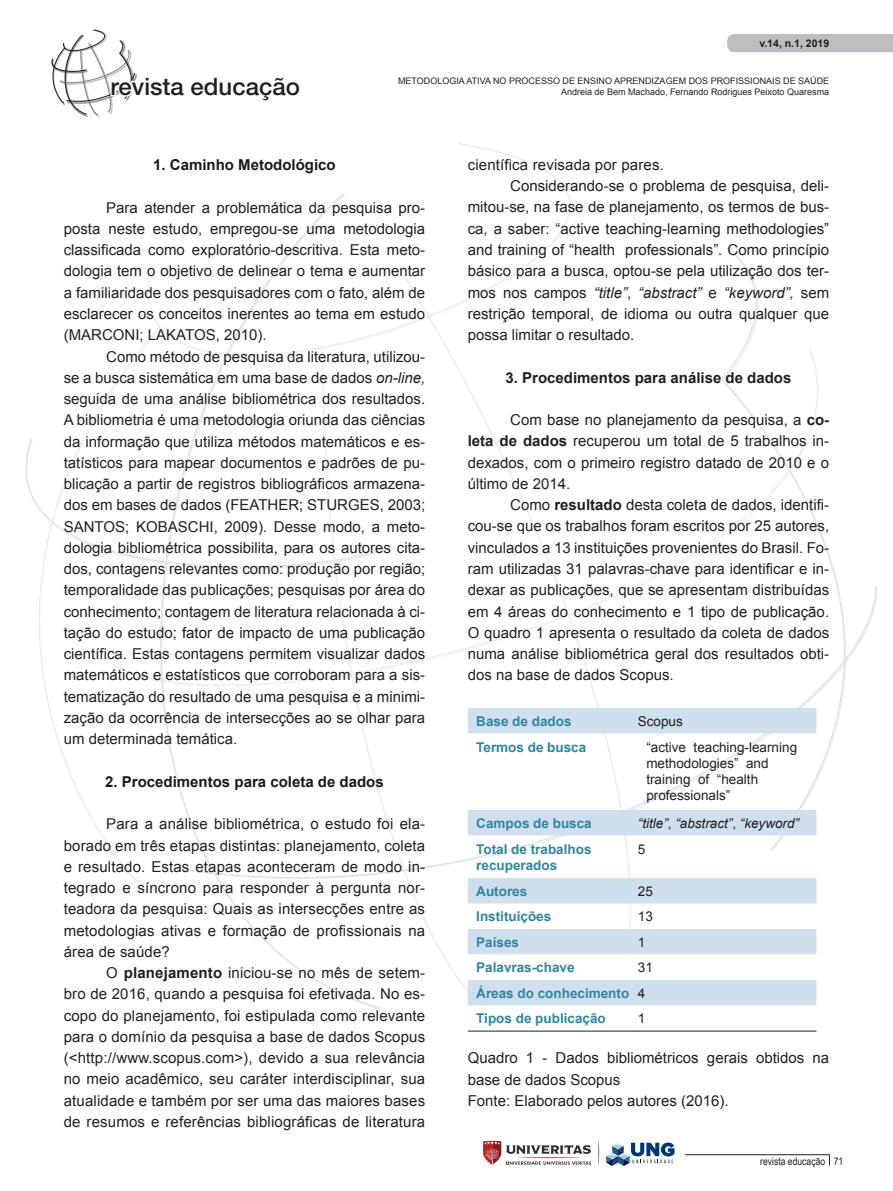
<style>
.page{position:relative;width:893px;height:1191px;background:#fff}
.page>*{position:absolute;margin:0;border:0;box-sizing:border-box;transform-origin:0 0}
.t1{font:500 24px "Helvetica Neue LT Std";color:#231f20}
.t2{font:15px/21.3px "Arial";color:#231f20;text-align:justify}
.t3{font:700 15px "Arial";color:#1a1a1c}
.t4{font:italic 15px "Arial";color:#231f20}
.t5{font:700 15px "Arial";color:#231f20}
.t6{font:700 13.5px/25.3px "Arial";color:#31869e}
.t7{font:13.5px/16.2px "Arial";color:#231f20}
.t8{font:italic 13.5px "Arial";color:#231f20}
.t9{font:10.5px "Arial Narrow";color:#231f20}
.t10{font:700 10.5px "Arial";color:#231f20}
.t11{font:9px/10.8px "Arial";color:#231f20;text-align:right}
.s1{font-style:italic}
.s2{font-weight:700}
.s3{font-style:normal}
.s4{font-weight:400;color:#231f20}
</style>
<div class="page">
<svg style="left:483px;top:1140px;width:108px;height:25px"></svg>
<svg style="left:606px;top:1142px;width:68px;height:24px"></svg>
<svg style="left:598px;top:1139px;width:1px;height:28px"></svg>
<hr style="left:685px;top:1154px;width:145px;height:1px;background:#231f20">
<svg style="left:51px;top:29px;width:86px;height:86px"></svg>
<div style="left:727px;top:34px;width:166px;height:18px;background:#bcbdc0"></div>
<img style="left:295px;top:194px;width:49px;height:51px">
<img style="left:259px;top:244px;width:37px;height:51px">
<img style="left:254px;top:295px;width:6px;height:8px">
<img style="left:203px;top:355px;width:28px;height:59px">
<img style="left:160px;top:410px;width:43px;height:419px">
<img style="left:216px;top:878px;width:31px;height:43px">
<img style="left:247px;top:920px;width:44px;height:44px">
<img style="left:291px;top:962px;width:89px;height:46px">
<img style="left:406px;top:278px;width:15px;height:25px">
<img style="left:322px;top:355px;width:52px;height:417px">
<img style="left:450px;top:355px;width:27px;height:50px">
<img style="left:477px;top:404px;width:52px;height:111px">
<img style="left:529px;top:514px;width:52px;height:139px">
<img style="left:581px;top:651px;width:19px;height:57px">
<img style="left:373px;top:771px;width:52px;height:150px">
<img style="left:425px;top:920px;width:43px;height:80px">
<img style="left:721px;top:248px;width:123px;height:587px">
<img style="left:458px;top:143px;width:111px;height:53px">
<img style="left:524px;top:196px;width:47px;height:71px">
<img style="left:131px;top:280px;width:48px;height:83px">
<img style="left:459px;top:266px;width:65px;height:38px">
<img style="left:179px;top:303px;width:280px;height:52px">
<img style="left:83px;top:362px;width:48px;height:76px">
<img style="left:39px;top:567px;width:42px;height:232px">
<img style="left:81px;top:797px;width:49px;height:77px">
<img style="left:130px;top:873px;width:21px;height:21px">
<img style="left:25px;top:438px;width:354px;height:129px">
<img style="left:823px;top:586px;width:53px;height:100px">
<img style="left:766px;top:684px;width:57px;height:48px">
<img style="left:179px;top:829px;width:246px;height:49px">
<img style="left:403px;top:811px;width:65px;height:60px">
<img style="left:773px;top:348px;width:50px;height:143px">
<img style="left:722px;top:489px;width:51px;height:46px">
<img style="left:671px;top:534px;width:52px;height:33px">
<img style="left:621px;top:567px;width:50px;height:26px">
<img style="left:529px;top:592px;width:92px;height:45px">
<img style="left:113px;top:637px;width:261px;height:48px">
<img style="left:351px;top:614px;width:218px;height:60px">
<svg style="left:468px;top:708px;width:348px;height:246px"></svg>
<svg style="left:468px;top:954px;width:348px;height:52px"></svg>
<hr style="left:468px;top:1030px;width:170px;height:1px;background:#231f20">
<hr style="left:638px;top:1030px;width:178px;height:1px;background:#231f20">
<h1 class="t1" style="left:111px;top:72px;width:191px">revista educação</h1>
<p class="t10" style="left:759px;top:36px;width:71px">v.14, n.1, 2019</p>
<p class="t11" style="left:398px;top:76px;width:433px">METODOLOGIA ATIVA NO PROCESSO DE ENSINO APRENDIZAGEM DOS PROFISSIONAIS DE SAÚDE<br>Andreia de Bem Machado, Fernando Rodrigues Peixoto Quaresma</p>
<p class="t3" style="left:153px;top:155px;width:184px">1. Caminho Metodológico</p>
<p class="t2" style="left:64px;top:197px;width:363px;text-indent:43px">Para atender a problemática da pesquisa pro&shy;posta neste estudo, empregou-se uma metodologia classificada como exploratório-descritiva. Esta meto&shy;dologia tem o objetivo de delinear o tema e aumentar a familiaridade dos pesquisadores com o fato, além de esclarecer os conceitos inerentes ao tema em estudo (MARCONI; LAKATOS, 2010).</p>
<p class="t2" style="left:64px;top:346px;width:363px;text-indent:43px">Como método de pesquisa da literatura, utilizou&shy;se a busca sistemática em uma base de dados <span class="s1">on-line, </span>seguida de uma análise bibliométrica dos resultados.<br>A bibliometria é uma metodologia oriunda das ciências da informação que utiliza métodos matemáticos e es&shy;tatísticos para mapear documentos e padrões de pu&shy;blicação a partir de registros bibliográficos armazena&shy;dos em bases de dados (FEATHER; STURGES, 2003; SANTOS; KOBASCHI, 2009). Desse modo, a meto&shy;dologia bibliométrica possibilita, para os autores cita&shy;dos, contagens relevantes como: produção por região; temporalidade das publicações; pesquisas por área do conhecimento; contagem de literatura relacionada à ci&shy;tação do estudo; fator de impacto de uma publicação científica. Estas contagens permitem visualizar dados matemáticos e estatísticos que corroboram para a sis&shy;tematização do resultado de uma pesquisa e a minimi&shy;zação da ocorrência de intersecções ao se olhar para um determinada temática.</p>
<p class="t3" style="left:105px;top:771px;width:280px">2. Procedimentos para coleta de dados</p>
<p class="t2" style="left:64px;top:813px;width:363px;text-indent:43px">Para a análise bibliométrica, o estudo foi ela&shy;borado em três etapas distintas: planejamento, coleta e resultado. Estas etapas aconteceram de modo in&shy;tegrado e síncrono para responder à pergunta nor&shy;teadora da pesquisa: Quais as intersecções entre as metodologias ativas e formação de profissionais na área de saúde?</p>
<p class="t2" style="left:64px;top:962px;width:363px;text-indent:43px">O <span class="s2">planejamento</span> iniciou-se no mês de setem&shy;bro de 2016, quando a pesquisa foi efetivada. No es&shy;copo do planejamento, foi estipulada como relevante para o domínio da pesquisa a base de dados Scopus (&lt;http://www.scopus.com&gt;), devido a sua relevância no meio acadêmico, seu caráter interdis ciplinar, sua atualidade e também por ser uma das maiores bases de resumos e refe rências bibliográficas de literatura</p>
<p class="t2" style="left:468px;top:154px;width:198px">científica revisada por pares.</p>
<p class="t2" style="left:510px;top:175px;width:320px">Considerando-se o problema de pesquisa, deli-</p>
<p class="t2" style="left:468px;top:197px;width:363px">mitou-se, na fase de planejamento, os termos de bus-</p>
<p class="t2" style="left:468px;top:218px;width:363px">ca, a saber: “active teaching-learning methodologies”</p>
<p class="t2" style="left:468px;top:239px;width:363px">and training of “health professionals”<span class="s1">.</span> Como princípio</p>
<p class="t2" style="left:468px;top:260px;width:363px">básico para a busca, optou-se pela utilização dos ter-</p>
<p class="t4" style="left:468px;top:282px;width:363px"><span class="s3">mos nos campos</span> “title”<span class="s3">,</span> “abstract” <span class="s3">e</span> “keyword”, <span class="s3">sem</span></p>
<p class="t2" style="left:468px;top:303px;width:363px">restrição temporal, de idioma ou outra qualquer que</p>
<p class="t2" style="left:468px;top:324px;width:168px">possa limitar o resultado.</p>
<p class="t5" style="left:505px;top:367px;width:287px">3. Procedimentos para análise de dados</p>
<p class="t2" style="left:468px;top:409px;width:363px;text-indent:43px">Com base no planejamento da pesquisa, a <span class="s2">co&shy;leta de dados</span> recuperou um total de 5 trabalhos in&shy;dexados, com o primeiro registro datado de 2010 e o último de 2014.</p>
<p class="t2" style="left:468px;top:494px;width:363px;text-indent:43px">Como <span class="s2">resultado</span> desta coleta de dados, identifi&shy;cou-se que os trabalhos foram escritos por 25 autores, vinculados a 13 instituições provenientes do Brasil. Fo&shy;ram utilizadas 31 palavras-chave para identificar e in&shy;dexar as publicações, que se apresentam distribuídas em 4 áreas do conhecimento e 1 tipo de publicação.<br>O quadro 1 apresenta o resultado da coleta de dados numa análise bibliométrica geral dos resultados obti&shy;dos na base de dados Scopus.</p>
<p class="t6" style="left:476px;top:708px;width:97px">Base de dados</p>
<p class="t7" style="left:638px;top:713px;width:47px">Scopus</p>
<p class="t6" style="left:476px;top:734px;width:112px">Termos de busca</p>
<p class="t7" style="left:646px;top:739px;width:152px">“active teaching-learning methodologies” and training of “health professionals”</p>
<p class="t6" style="left:476px;top:810px;width:117px">Campos de busca</p>
<p class="t8" style="left:638px;top:814px;width:163px">“title”<span class="s3">,</span> “abstract”<span class="s3">,</span> “keyword”</p>
<p class="t6" style="left:476px;top:841px;width:117px;line-height:16.2px">Total de trabalhos recuperados</p>
<p class="t7" style="left:638px;top:841px;width:9px">5</p>
<p class="t6" style="left:476px;top:878px;width:53px">Autores</p>
<p class="t7" style="left:638px;top:883px;width:17px">25</p>
<p class="t6" style="left:476px;top:904px;width:77px">Instituições</p>
<p class="t7" style="left:638px;top:908px;width:17px">13</p>
<p class="t6" style="left:476px;top:929px;width:44px">Países</p>
<p class="t7" style="left:638px;top:934px;width:9px">1</p>
<p class="t6" style="left:476px;top:955px;width:100px">Palavras-chave</p>
<p class="t6" style="left:476px;top:955px;width:178px;text-indent:162px"><span class="s4">31<br></span>Áreas do conhecimento <span class="s4">4<br></span>Tipos de publicação</p>
<p class="t7" style="left:638px;top:1010px;width:9px">1</p>
<p class="t2" style="left:468px;top:1047px;width:363px;text-align:left">Quadro 1 - Dados bibliométricos gerais obtidos na base de dados Scopus<br>Fonte: Elaborado pelos autores (2016).</p>
<p class="t9" style="left:760px;top:1154px;width:85px">revista educação 71</p>
</div>
